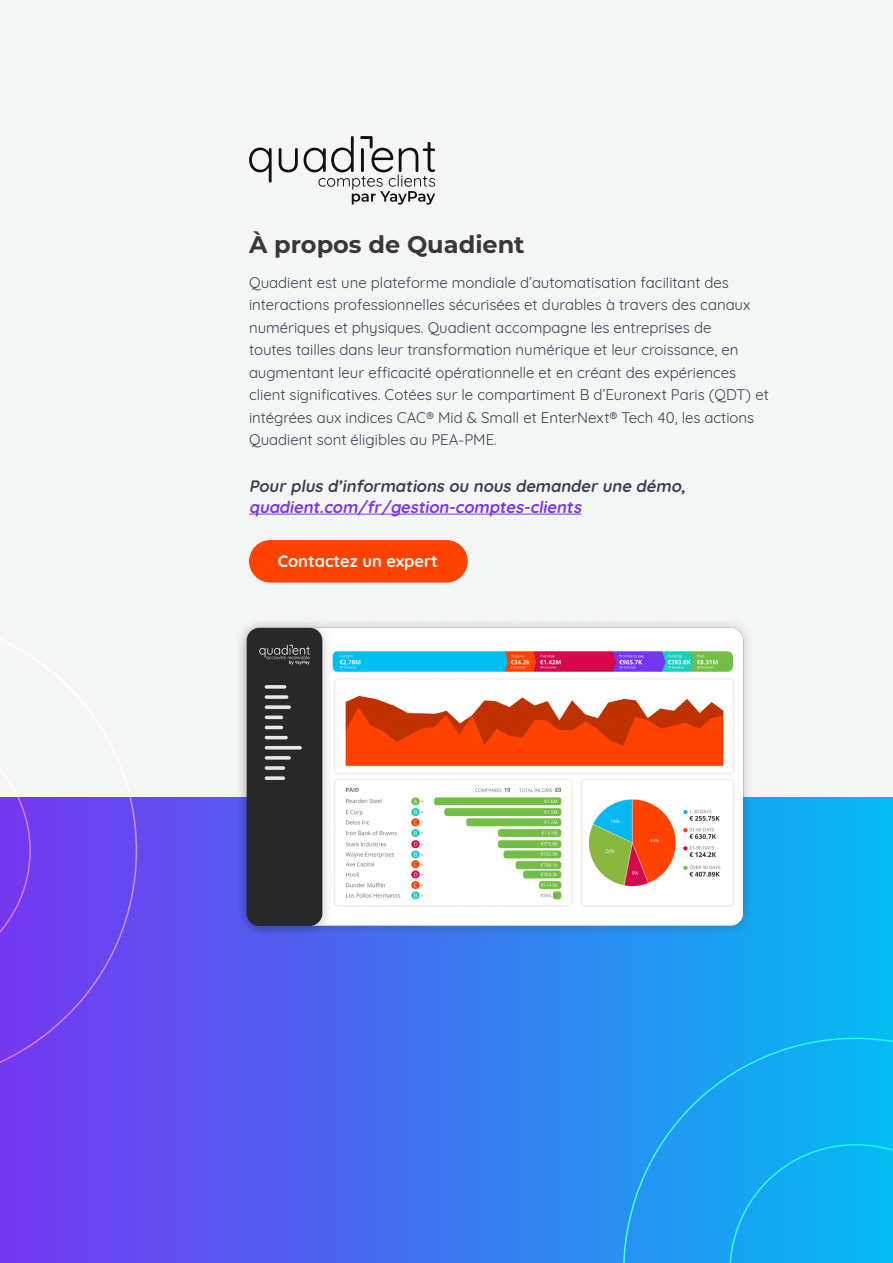
<style>
.page{position:relative;width:893px;height:1263px;background:#f5f6f6}
.page>*{position:absolute;margin:0;border:0;box-sizing:border-box;transform-origin:0 0}
.Boilerplate_Heading{font:700 24px "Montserrat";color:#383839}
.Heading_3{font:italic 700 16.5px/21px "Quicksand";color:#374151}
.CTA_Copy{font:700 16.5px "Quicksand";color:#fff}
.Main_Copy{font:15px/22.5px "Quicksand";color:#374151}
.s1{color:#7536f0}
</style>
<div class="page">
<svg style="left:0;top:797px;width:893px;height:466px;background:#486af0"></svg>
<img style="left:164px;top:573px;width:665px;height:443px">
<svg style="left:591px;top:1004px;width:302px;height:259px;background:#17a5f2"></svg>
<svg style="left:0;top:797px;width:138px;height:289px;background:#6d42f0"></svg>
<svg style="left:249px;top:148px;width:23px;height:35px"></svg>
<svg style="left:279px;top:148px;width:19px;height:24px"></svg>
<svg style="left:304px;top:136px;width:131px;height:69px"></svg>
<hr style="left:249px;top:514px;width:332px;height:1px;background:#7536f0">
<div style="left:249px;top:540px;width:219px;height:43px;background:#ff4200;border-radius:21px"></div>
<p class="Boilerplate_Heading" style="left:249px;top:227px;width:277px">À propos de Quadient</p>
<p class="Main_Copy" style="left:249px;top:270px;width:521px">Quadient est une plateforme mondiale d’automatisation facilitant des interactions professionnelles sécurisées et durables à travers des canaux numériques et physiques. Quadient accompagne les entreprises de<br>toutes tailles dans leur transformation numérique et leur croissance, en augmentant leur efficacité opérationnelle et en créant des expériences client significatives. Cotées sur le compartiment B d’Euronext Paris (QDT) et intégrées aux indices CAC® Mid &amp; Small et EnterNext® Tech 40, les actions Quadient sont éligibles au PEA-PME.</p>
<p class="Heading_3" style="left:249px;top:474px;width:442px">Pourplus d’informations ou nous demanderune démo, <span class="s1">quadient.com/fr/gestion-comptes-clients</span></p>
<p class="CTA_Copy" style="left:278px;top:547px;width:162px">Contactez un expert</p>
</div>
